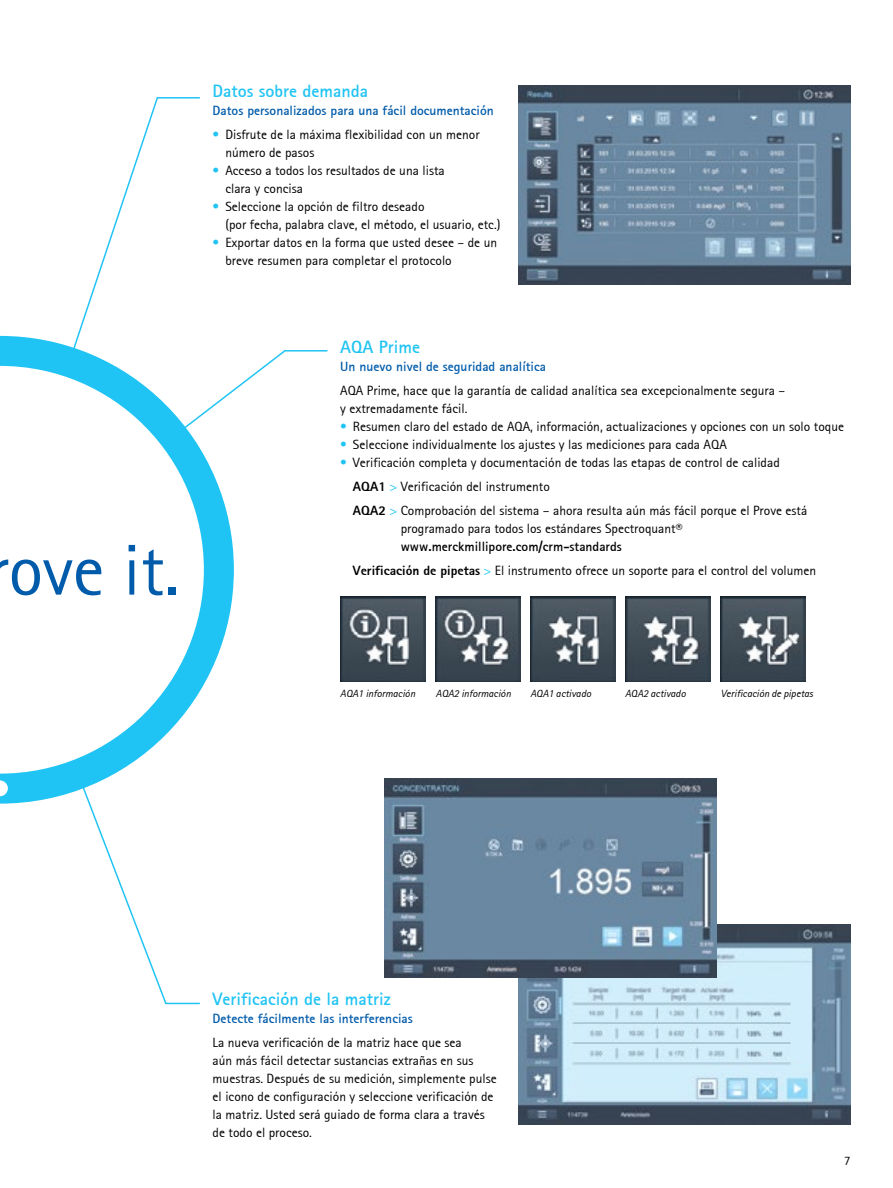
<style>
.page{position:relative;width:893px;height:1188px;background:#fff}
.page>*{position:absolute;margin:0;border:0;box-sizing:border-box;transform-origin:0 0}
.t1{font:72px "Merck Sans Serif Pro";letter-spacing:-.005em;color:#005baa}
.t2{font:700 18px "Merck Sans Serif";color:#20c4f4}
.t3{font:13.5px/18px "Merck Sans Serif";color:#000}
.t4{font:700 13.5px "Merck Sans Serif";color:#005baa}
.t5{font:12.75px "Merck Sans Serif";color:#000}
.t6{font:italic 10.5px "Merck Sans Serif";color:#000}
.s1{color:#20c4f4}
.s2{font-weight:800}
.s3{font-weight:700}
</style>
<div class="page">
<svg style="left:88px;top:804px;width:112px;height:201px"></svg>
<svg style="left:77px;top:97px;width:123px;height:239px"></svg>
<svg style="left:8px;top:336px;width:226px;height:468px"></svg>
<svg style="left:0;top:335px;width:8px;height:469px"></svg>
<img style="left:519px;top:85px;width:331px;height:200px">
<img style="left:519px;top:924px;width:331px;height:200px">
<img style="left:385px;top:778px;width:331px;height:200px">
<img style="left:340px;top:596px;width:85px;height:85px">
<img style="left:435px;top:596px;width:85px;height:85px">
<img style="left:530px;top:596px;width:85px;height:85px">
<img style="left:626px;top:596px;width:85px;height:85px">
<img style="left:721px;top:596px;width:85px;height:85px">
<h1 class="t1" style="left:-14px;top:528px;width:195px">rove it.</h1>
<h2 class="t2" style="left:213px;top:81px;width:157px">Datos sobre demanda</h2>
<p class="t4" style="left:213px;top:103px;width:283px">Datos personalizados para una fácil documentación</p>
<p class="t3" style="left:225px;top:126px;width:256px;text-indent:-13px"><span class="s1">•</span> Disfrute de la máxima flexibilidad con un menor número de pasos</p>
<p class="t3" style="left:225px;top:162px;width:221px;text-indent:-13px"><span class="s1">•</span> Acceso a todos los resultados de una lista clara y concisa</p>
<p class="t3" style="left:225px;top:198px;width:277px;text-indent:-13px"><span class="s1">•</span> Seleccione la opción de filtro deseado<br>(por fecha, palabra clave, el método, el usuario, etc.)</p>
<p class="t3" style="left:225px;top:234px;width:273px;text-indent:-13px"><span class="s1">•</span> Exportar datos en la forma que usted desee – de un breve resumen para completar el protocolo</p>
<h2 class="t2" style="left:340px;top:336px;width:81px">AQA Prime</h2>
<p class="t4" style="left:340px;top:358px;width:207px">Un nuevo nivel de seguridad analítica</p>
<p class="t3" style="left:340px;top:381px;width:447px">AQA Prime, hace que la garantía de calidad analítica sea excepcionalmente segura – y extremadamente fácil.</p>
<p class="t3" style="left:340px;top:417px;width:505px"><span class="s1">•</span> Resumen claro del estado de AQA, información, actualizaciones y opciones con un solo toque</p>
<p class="t3" style="left:340px;top:435px;width:388px"><span class="s1">•</span> Seleccione individualmente los ajustes y las mediciones para cada AQA</p>
<p class="t3" style="left:353px;top:450px;width:456px;line-height:24px;text-indent:-13px"><span class="s1">•</span> Verificación completa y documentación de todas las etapas de control de calidad<br><span class="s2">AQA1</span> <span class="s1">&gt;</span> Verificación del instrumento<br><span class="s2">AQA2</span> <span class="s1">&gt;</span> Comprobación del sistema – ahora resulta aún más fácil porque el Prove está</p>
<p class="t3" style="left:401px;top:519px;width:283px">programado para todos los estándares Spectroquant®</p>
<p class="t3" style="left:353px;top:534px;width:465px;line-height:24px;text-indent:48px"><span class="s3">www.merckmillipore.com/crm-standards<br></span><span class="s2">Verificación de pipetas</span> <span class="s1">&gt;</span> El instrumento ofrece un soporte para el control del volumen</p>
<p class="t6" style="left:340px;top:687px;width:77px">AQA1 información</p>
<p class="t6" style="left:436px;top:687px;width:77px">AQA2 información</p>
<p class="t6" style="left:530px;top:687px;width:62px">AQA1 activado</p>
<p class="t6" style="left:625px;top:687px;width:62px">AQA2 activado</p>
<p class="t6" style="left:721px;top:687px;width:94px">Verificación de pipetas</p>
<h2 class="t2" style="left:213px;top:989px;width:180px">Verificación de la matriz</h2>
<p class="t4" style="left:213px;top:1011px;width:202px">Detecte fácilmente las interferencias</p>
<p class="t3" style="left:213px;top:1034px;width:286px">La nueva verificación de la matriz hace que sea<br>aún más fácil detectar sustancias extrañas en sus muestras. Después de su medición, simplemente pulse el icono de configuración y seleccione verificación de la matriz. Usted será guiado de forma clara a través de todo el proceso.</p>
<p class="t5" style="left:844px;top:1153px;width:8px">7</p>
</div>
